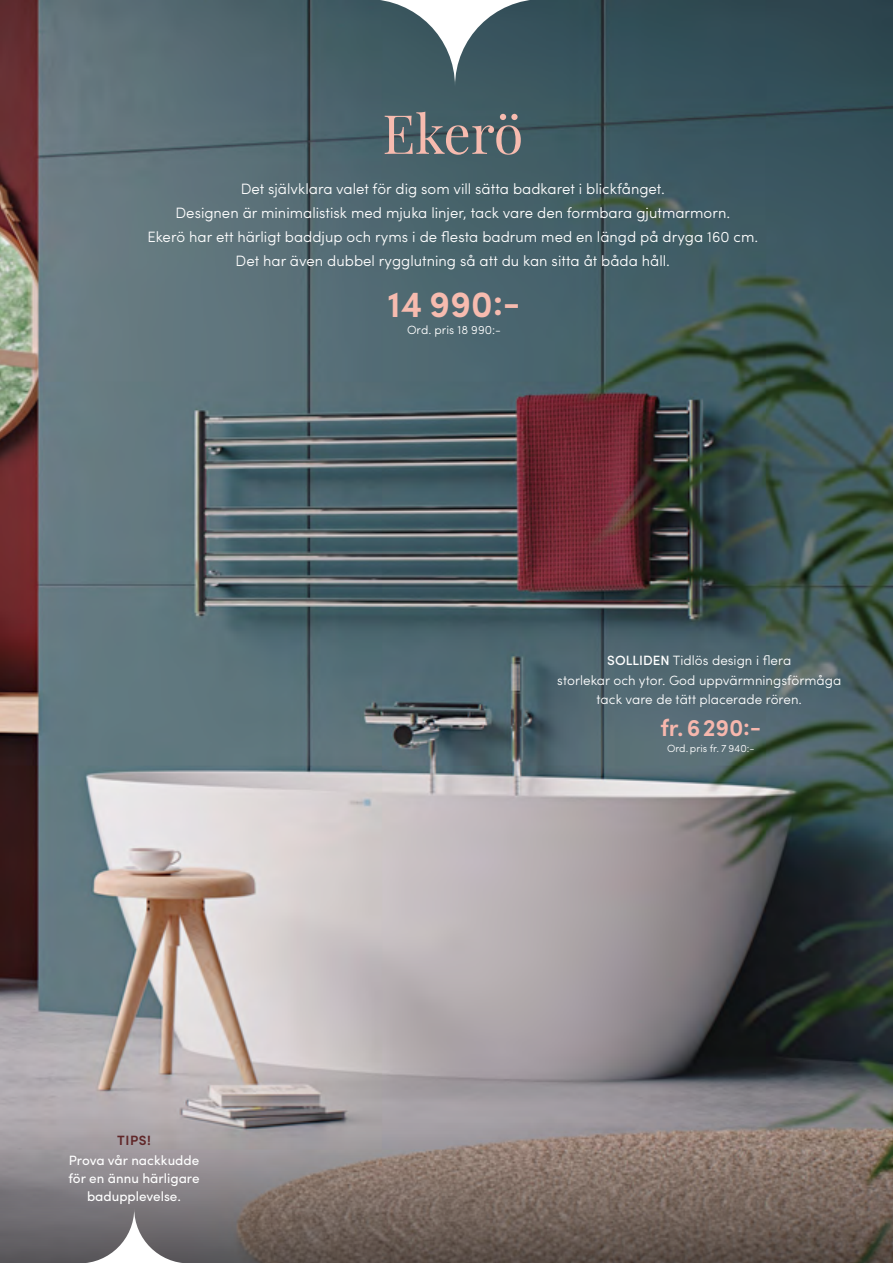
<style>
.page{position:relative;width:893px;height:1263px;background:#fff}
.page>*{position:absolute;margin:0;border:0;box-sizing:border-box;transform-origin:0 0}
.t1{font:54px "Playfair Display";letter-spacing:-.01em;color:#f7bbaf}
.t2{font:600 36.9px "Sofia Pro";color:#f7bbaf}
.t3{font:600 24px "Sofia Pro";letter-spacing:-.01em;color:#f7b7ad}
.t4{font:300 15px/24px "Sofia Pro";color:#fff;text-align:center}
.t5{font:300 13.5px/19.5px "Sofia Pro";color:#fff;text-align:center}
.t6{font:13.5px/18px "Sofia Pro";color:#fff;text-align:center}
.t7{font:600 13.5px "Sofia Pro";color:#602729}
.t8{font:300 12px "Sofia Pro";color:#fff}
.t9{font:300 10.5px "Sofia Pro";color:#fff}
.s1{font-weight:500}
</style>
<div class="page">
<img style="left:0;top:0;width:893px;height:1112px">
<svg style="left:0;top:1112px;width:893px;height:151px;background:#827672"></svg>
<svg style="left:368px;top:0;width:174px;height:87px"></svg>
<svg style="left:79px;top:1208px;width:110px;height:55px"></svg>
<h1 class="t1" style="left:382px;top:100px;width:142px">Ekerö</h1>
<p class="t4" style="left:147px;top:176px;width:612px">Det självklara valet för dig som vill sätta badkaret i blickfånget.<br>Designen är minimalistisk med mjuka linjer, tack vare den formbara gjutmarmorn.<br>Ekerö har ett härligt baddjup och ryms i de flesta badrum med en längd på dryga 160 cm.<br>Det har även dubbel rygglutning så att du kan sitta åt båda håll.</p>
<h2 class="t2" style="left:387px;top:276px;width:135px">14 990:-</h2>
<p class="t7" style="left:117px;top:1130px;width:35px">TIPS!</p>
<p class="t6" style="left:68px;top:1150px;width:133px">Prova vår nackkudde för en ännu härligare badupplevelse.</p>
<p class="t8" style="left:407px;top:321px;width:95px">Ord. pris 18 990:-</p>
<p class="t5" style="left:557px;top:650px;width:285px"><span class="s1">SOLLIDEN</span> Tidlös design i flera<br>storlekar och ytor. God uppvärmningsförmåga tack vare de tätt placerade rören.</p>
<p class="t9" style="left:667px;top:741px;width:89px">Ord. pris fr. 7 940:-</p>
<h3 class="t3" style="left:660px;top:710px;width:102px">fr. 6290:-</h3>
</div>
